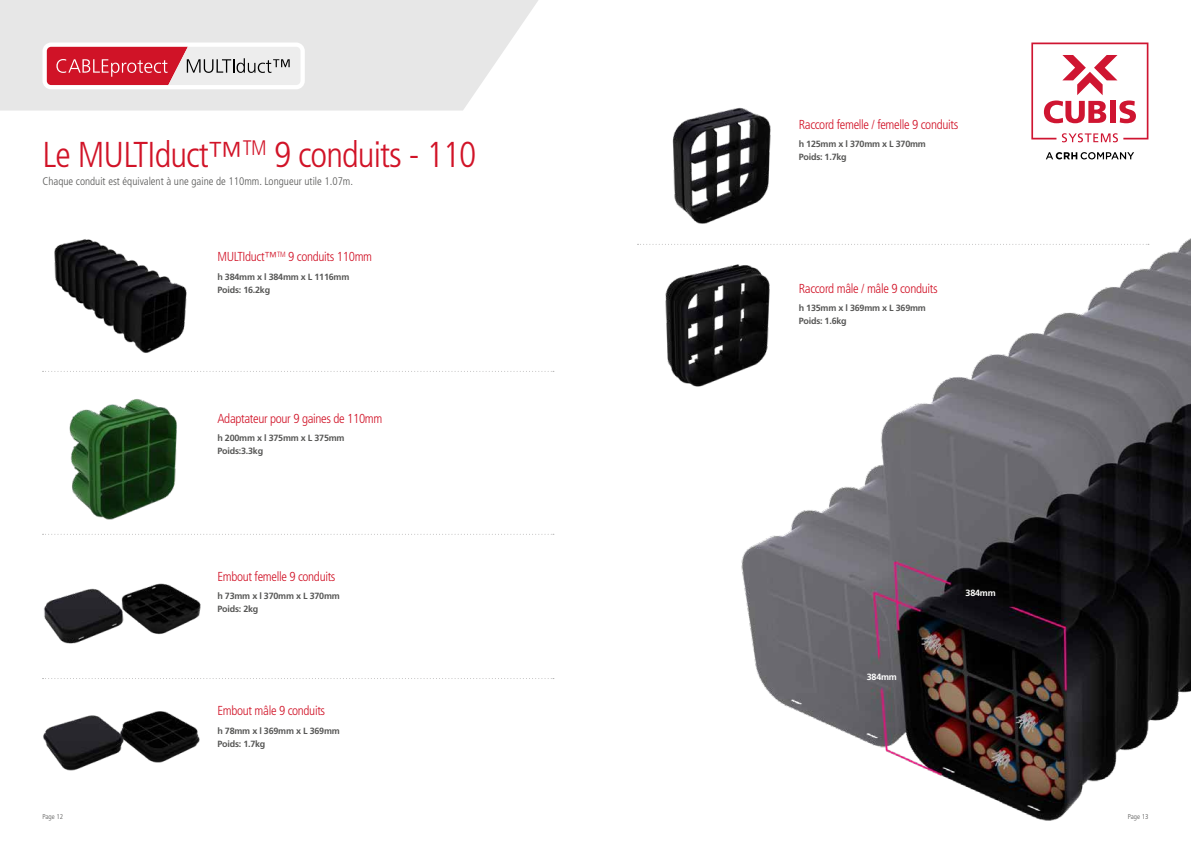
<style>
.page{position:relative;width:1191px;height:842px;background:#fff}
.page>*{position:absolute;margin:0;border:0;box-sizing:border-box;transform-origin:0 0}
.t1{font:300 condensed 36px "Frutiger";letter-spacing:-.025em;color:#d11327}
.t2{font:300 condensed 13px "Frutiger";letter-spacing:-.025em;color:#d11327}
.t3{font:300 condensed 11px "Frutiger";color:#575756}
.t4{font:700 9px/13px "Frutiger";letter-spacing:-.025em;color:#575756}
.t5{font:700 9px "Frutiger";letter-spacing:-.025em;color:#fff}
.t6{font:300 condensed 7px "Frutiger";color:#575756}
</style>
<div class="page">
<img style="left:741px;top:238px;width:450px;height:583px">
<svg style="left:0;top:0;width:538px;height:111px;background:#e9e9e9"></svg>
<img style="left:54px;top:239px;width:133px;height:114px">
<img style="left:43px;top:711px;width:157px;height:60px">
<img style="left:69px;top:399px;width:108px;height:121px">
<img style="left:672px;top:107px;width:99px;height:117px">
<img style="left:44px;top:583px;width:157px;height:61px">
<img style="left:665px;top:261px;width:133px;height:126px">
<div style="left:43px;top:43px;width:262px;height:46px;background:#fff;border-radius:9px"></div>
<svg style="left:47px;top:47px;width:253px;height:38px;background:#d77c86"></svg>
<svg style="left:1046px;top:152px;width:88px;height:7px"></svg>
<svg style="left:1031px;top:43px;width:117px;height:99px"></svg>
<svg style="left:43px;top:371px;width:511px;height:1px"></svg>
<svg style="left:637px;top:244px;width:512px;height:1px"></svg>
<svg style="left:43px;top:534px;width:511px;height:1px"></svg>
<svg style="left:43px;top:678px;width:511px;height:1px"></svg>
<h1 class="t1" style="left:43px;top:134px;width:435px">Le MULTIduct™<sup>TM</sup> 9 conduits - 110</h1>
<p class="t3" style="left:43px;top:175px;width:312px">Chaque conduit est équivalent à une gaine de 110mm. Longueur utile 1.07m.</p>
<h2 class="t2" style="left:217px;top:249px;width:156px">MULTIduct™<sup>TM</sup> 9 conduits 110mm</h2>
<p class="t4" style="left:217px;top:270px;width:133px">h 384mm x l 384mm x L 1116mm<br>Poids: 16.2kg</p>
<h2 class="t2" style="left:217px;top:411px;width:167px">Adaptateur pour 9 gaines de 110mm</h2>
<p class="t4" style="left:217px;top:432px;width:129px">h 200mm x l 375mm x L 375mm<br>Poids:3.3kg</p>
<h2 class="t2" style="left:217px;top:569px;width:120px">Embout femelle 9 conduits</h2>
<p class="t4" style="left:217px;top:590px;width:124px">h 73mm x l 370mm x L 370mm<br>Poids: 2kg</p>
<h2 class="t2" style="left:217px;top:703px;width:109px">Embout mâle 9 conduits</h2>
<p class="t4" style="left:217px;top:724px;width:124px">h 78mm x l 369mm x L 369mm<br>Poids: 1.7kg</p>
<h2 class="t2" style="left:798px;top:117px;width:161px">Raccord femelle / femelle 9 conduits</h2>
<p class="t4" style="left:798px;top:138px;width:129px">h 125mm x l 370mm x L 370mm<br>Poids: 1.7kg</p>
<h2 class="t2" style="left:798px;top:281px;width:140px">Raccord mâle / mâle 9 conduits</h2>
<p class="t4" style="left:798px;top:302px;width:129px">h 135mm x l 369mm x L 369mm<br>Poids: 1.6kg</p>
<p class="t5" style="left:866px;top:671px;width:32px">384mm</p>
<p class="t5" style="left:965px;top:588px;width:32px">384mm</p>
<p class="t6" style="left:43px;top:812px;width:22px">Page 12</p>
<p class="t6" style="left:1127px;top:812px;width:22px">Page 13</p>
</div>
